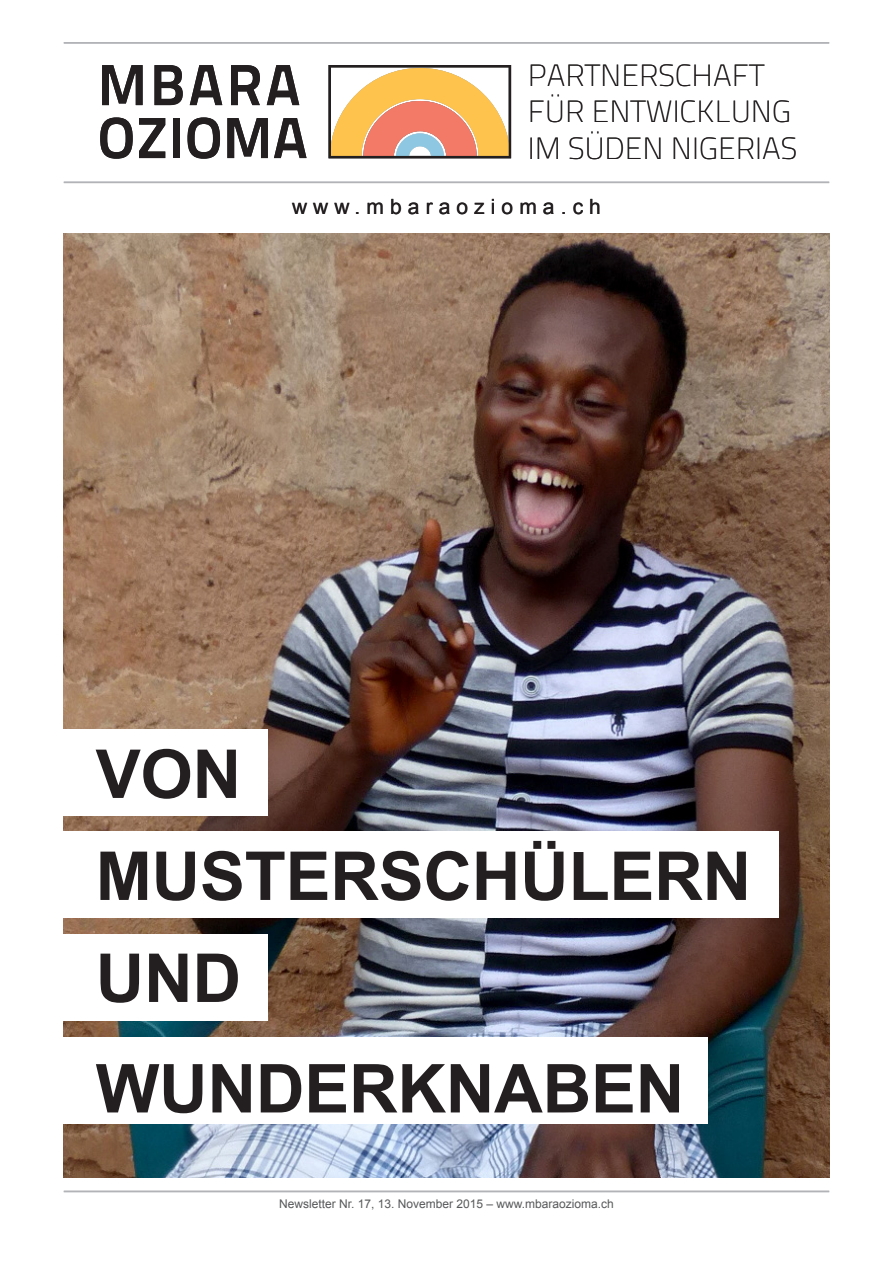
<style>
.page{position:relative;width:893px;height:1263px;background:#fff}
.page>*{position:absolute;margin:0;border:0;box-sizing:border-box;transform-origin:0 0}
.t1{font:700 67.5px/102px "Arial";letter-spacing:-.005em;color:#231f20}
.t2{font:100 30.6px/36.8px "Titillium Text 22 L";color:#231f20}
.t3{font:21px "Arial";letter-spacing:.29em;color:#231f20}
.t4{font:12px "Arial";color:#57585a}
</style>
<div class="page">
<hr style="left:64px;top:1191px;width:765px;height:1px;background:#b2b3b7">
<hr style="left:64px;top:42px;width:765px;height:2px;background:#b2b3b7">
<img style="left:64px;top:234px;width:765px;height:944px">
<div style="left:31px;top:729px;width:237px;height:87px;background:#fff"></div>
<div style="left:31px;top:831px;width:747px;height:86px;background:#fff"></div>
<div style="left:31px;top:934px;width:237px;height:86px;background:#fff"></div>
<div style="left:31px;top:1037px;width:677px;height:86px;background:#fff"></div>
<hr style="left:64px;top:182px;width:765px;height:1px;background:#b2b3b7">
<svg style="left:328px;top:65px;width:183px;height:93px"></svg>
<svg style="left:102px;top:65px;width:41px;height:40px"></svg>
<svg style="left:154px;top:65px;width:29px;height:40px"></svg>
<svg style="left:190px;top:65px;width:32px;height:40px"></svg>
<svg style="left:231px;top:65px;width:29px;height:40px"></svg>
<svg style="left:267px;top:65px;width:32px;height:40px"></svg>
<svg style="left:100px;top:117px;width:33px;height:42px"></svg>
<svg style="left:139px;top:118px;width:26px;height:40px"></svg>
<div style="left:173px;top:118px;width:7px;height:40px;background:#231f20"></div>
<svg style="left:188px;top:117px;width:32px;height:42px"></svg>
<svg style="left:227px;top:118px;width:41px;height:40px"></svg>
<svg style="left:274px;top:118px;width:33px;height:40px"></svg>
<h2 class="t2" style="left:528px;top:55px;width:271px">PARTNERSCHAFT<br>FÜR ENTWICKLUNG<br>IM SÜDEN NIGERIAS</h2>
<h3 class="t3" style="left:292px;top:193px;width:310px">www.mbaraozioma.ch</h3>
<h1 class="t1" style="left:96px;top:725px;width:657px">VON<br>MUSTERSCHÜLERN<br>UND</h1>
<h1 class="t1" style="left:96px;top:1040px;width:590px">WUNDERKNABEN</h1>
<p class="t4" style="left:279px;top:1196px;width:336px">Newsletter Nr. 17, 13. November 2015 – www.mbaraozioma.ch</p>
</div>
